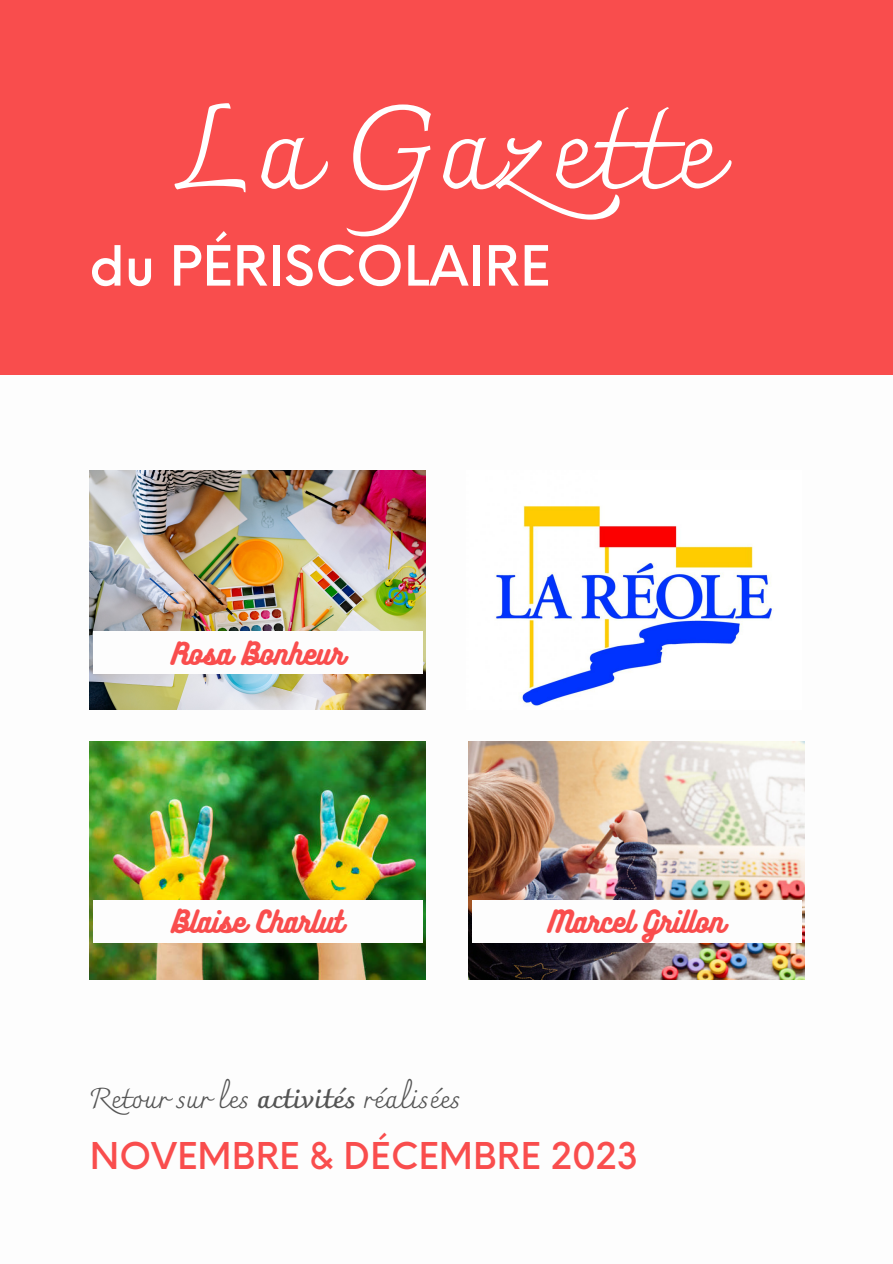
<style>
.page{position:relative;width:893px;height:1264px;background:#fff}
.page>*{position:absolute;margin:0;border:0;box-sizing:border-box;transform-origin:0 0}
.t1{font:117px "Charmonman";color:#fff}
.t2{font:500 54px "Neue Einstellung";color:#fff}
.t3{font:500 36px "Neue Einstellung";color:#f94d4d}
.t4{font:28.5px "Charmonman";color:#545454}
.t5{font:27.3px "Bukhari Script";color:#f94d4d}
.s1{font-weight:700}
</style>
<div class="page">
<div style="left:0;top:0;width:892px;height:375px;background:#f94d4d"></div>
<img style="left:89px;top:470px;width:337px;height:240px">
<img style="left:469px;top:741px;width:335px;height:238px">
<img style="left:90px;top:741px;width:335px;height:238px">
<div style="left:93px;top:631px;width:329px;height:43px;background:#fdfdfd"></div>
<div style="left:93px;top:899px;width:329px;height:43px;background:#fdfdfd"></div>
<div style="left:472px;top:899px;width:329px;height:43px;background:#fdfdfd"></div>
<img style="left:495px;top:505px;width:277px;height:201px">
<p class="t1" style="left:177px;top:79px;width:540px">La Gazette</p>
<p class="t2" style="left:89px;top:217px;width:462px">du PÉRISCOLAIRE</p>
<p class="t5" style="left:171px;top:635px;width:174px">Rosa Bonheur</p>
<p class="t5" style="left:172px;top:903px;width:173px">Blaise Charlut</p>
<p class="t5" style="left:548px;top:903px;width:177px">Marcel Grillon</p>
<p class="t4" style="left:90px;top:1081px;width:372px">Retour sur les <span class="s1">activités</span> réalisées</p>
<p class="t3" style="left:90px;top:1123px;width:550px">NOVEMBRE &amp; DÉCEMBRE 2023</p>
</div>
